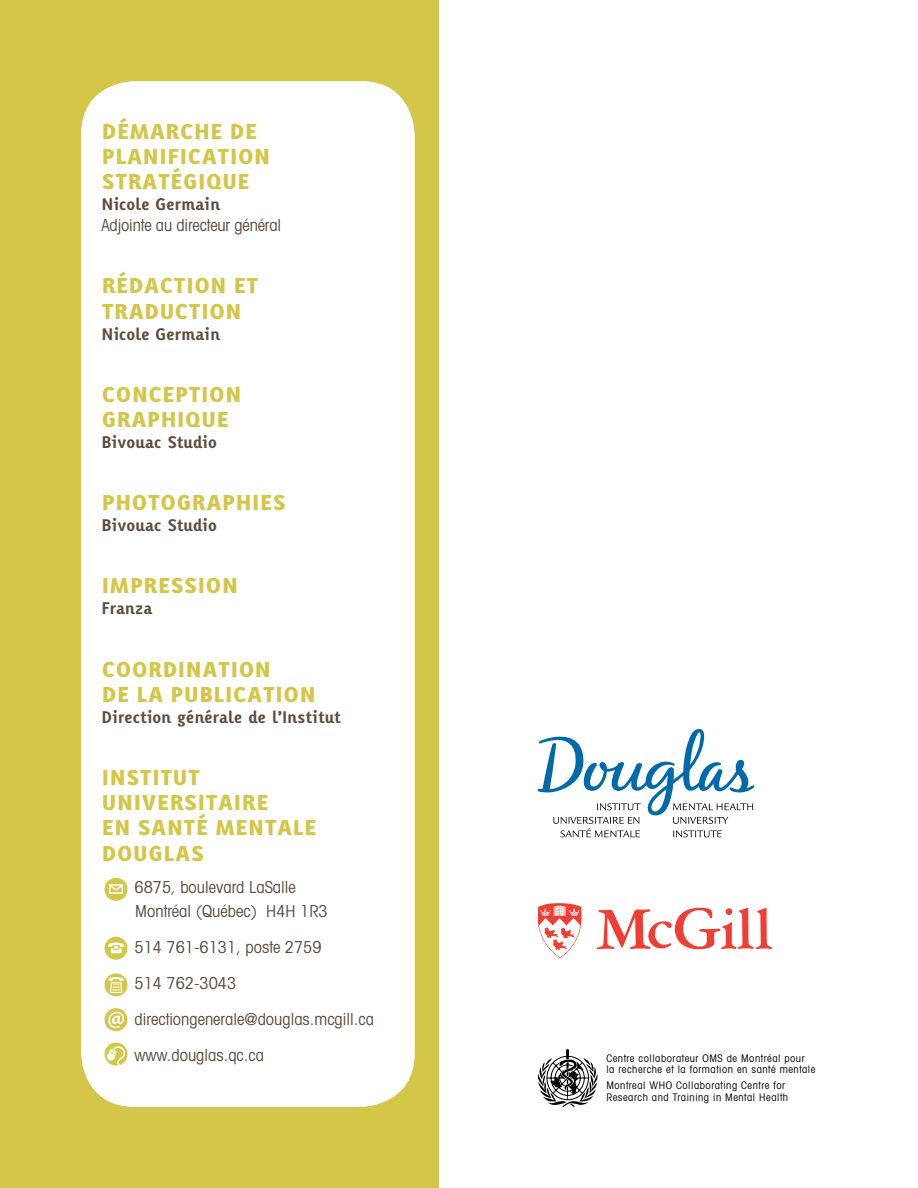
<style>
.page{position:relative;width:918px;height:1188px;background:#fff}
.page>*{position:absolute;margin:0;border:0;box-sizing:border-box;transform-origin:0 0}
.t1{font:21px/25.2px "Karbid Extra Bold Caps";color:#d3c649}
.t2{font:condensed 16.5px/35.8px "Avant Garde";color:#5e4d3e}
.t3{font:700 16.5px "Karbid";letter-spacing:-.01em;color:#5e4d3e}
.t4{font:condensed 10.5px/11.7px "Avant Garde";letter-spacing:.05em;color:#000}
</style>
<div class="page">
<div style="left:0;top:0;width:439px;height:1188px;background:#d3c649"></div>
<div style="left:81px;top:81px;width:334px;height:1026px;background:#fff;border-radius:54px"></div>
<svg style="left:537px;top:729px;width:218px;height:108px"></svg>
<svg style="left:538px;top:903px;width:44px;height:55px"></svg>
<svg style="left:596px;top:907px;width:176px;height:43px"></svg>
<svg style="left:538px;top:1049px;width:60px;height:58px"></svg>
<div style="left:105px;top:937px;width:22px;height:23px;background:#d3c649;border-radius:50%"></div>
<svg style="left:108px;top:943px;width:16px;height:10px"></svg>
<div style="left:105px;top:973px;width:22px;height:23px;background:#d3c649;border-radius:50%"></div>
<svg style="left:108px;top:977px;width:16px;height:16px"></svg>
<div style="left:105px;top:1008px;width:22px;height:23px;background:#d3c649;border-radius:50%"></div>
<svg style="left:108px;top:1012px;width:16px;height:16px"></svg>
<div style="left:105px;top:878px;width:22px;height:23px;background:#d3c649;border-radius:50%"></div>
<svg style="left:109px;top:884px;width:15px;height:10px"></svg>
<div style="left:105px;top:1043px;width:22px;height:23px;background:#d3c649;border-radius:50%"></div>
<svg style="left:107px;top:1046px;width:21px;height:20px"></svg>
<p class="t1" style="left:102px;top:118px;width:171px">DÉMARCHE DE<br>PLANIFICATION<br>STRATÉGIQUE</p>
<p class="t3" style="left:102px;top:194px;width:120px">Nicole Germain</p>
<p class="t2" style="left:102px;top:207px;width:181px">Adjointe au directeur général</p>
<p class="t1" style="left:102px;top:272px;width:159px">RÉDACTION ET<br>TRADUCTION</p>
<p class="t3" style="left:102px;top:323px;width:120px">Nicole Germain</p>
<p class="t1" style="left:102px;top:381px;width:142px">CONCEPTION<br>GRAPHIQUE</p>
<p class="t3" style="left:102px;top:431px;width:117px">Bivouac Studio</p>
<p class="t1" style="left:102px;top:489px;width:186px">PHOTOGRAPHIES</p>
<p class="t3" style="left:102px;top:515px;width:117px">Bivouac Studio</p>
<p class="t1" style="left:102px;top:572px;width:138px">IMPRESSION</p>
<p class="t3" style="left:102px;top:598px;width:52px">Franza</p>
<p class="t1" style="left:102px;top:655px;width:216px">COORDINATION<br>DE LA PUBLICATION</p>
<p class="t3" style="left:102px;top:706px;width:241px">Direction générale de l’Institut</p>
<p class="t1" style="left:102px;top:764px;width:22px">INSTITUT<br>UNI</p>
<p class="t1" style="left:102px;top:789px;width:69px;text-indent:40px">VERSITAIRE<br>EN SANTÉ</p>
<p class="t1" style="left:215px;top:814px;width:16px">MENTALE</p>
<p class="t1" style="left:102px;top:839px;width:31px">DOUGLAS</p>
<p class="t2" style="left:135px;top:875px;width:195px;line-height:24px">6875, boulevard LaSalle<br>Montréal (Québec) H4H 1R3</p>
<p class="t2" style="left:135px;top:929px;width:241px">514 761-6131, poste 2759<br>514 762-3043 directiongenerale@douglas.mcgill.ca www.douglas.qc.ca</p>
<p class="t4" style="left:606px;top:1052px;width:208px">Centre collaborateur OMS de Montréal pour la recherche et la formation en santé mentale</p>
<p class="t4" style="left:606px;top:1079px;width:183px">Montreal WHO Collaborating Centre for<br>Research and Training in Mental Health</p>
</div>
